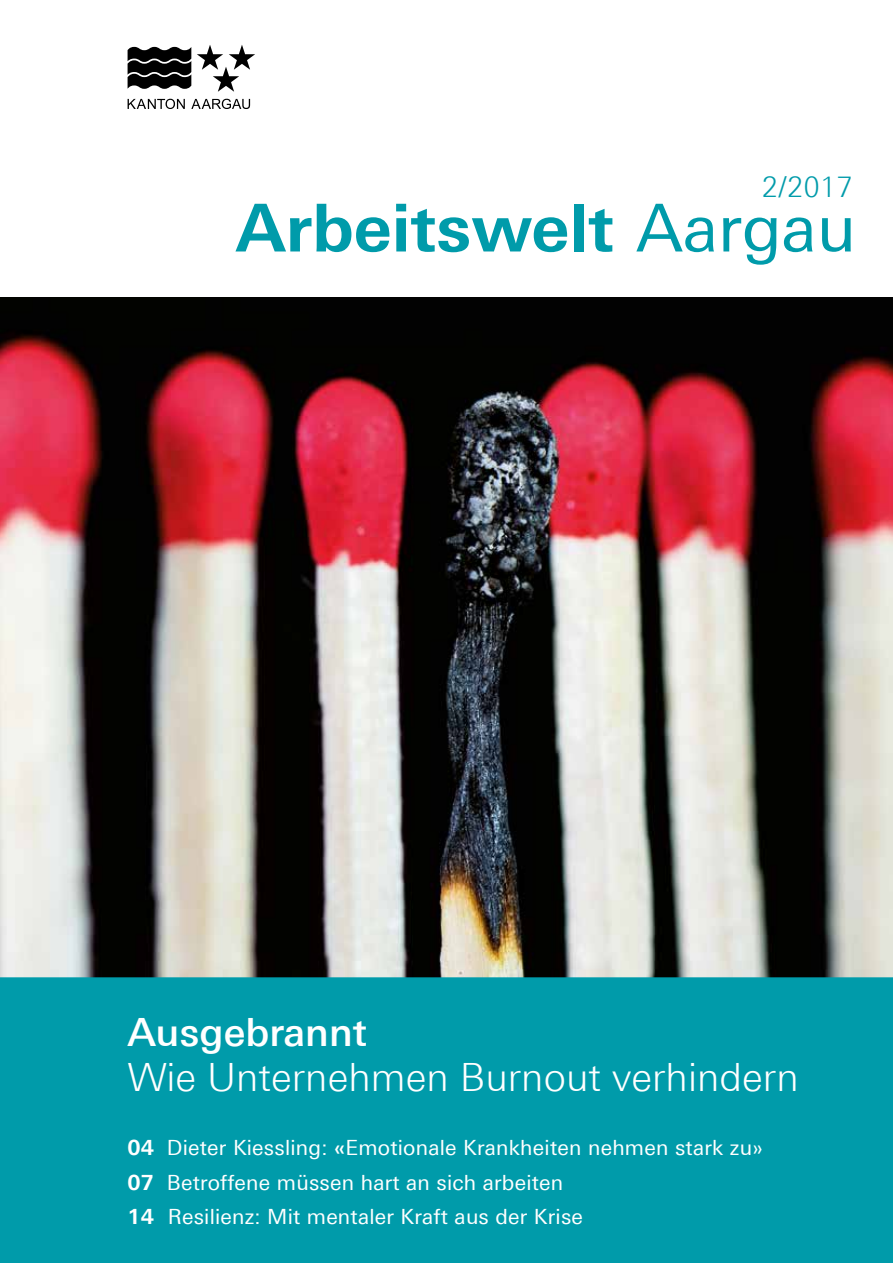
<style>
.page{position:relative;width:893px;height:1263px;background:#fff}
.page>*{position:absolute;margin:0;border:0;box-sizing:border-box;transform-origin:0 0}
.t1{font:700 66px "Linotype Univers 630";color:#009baa}
.t2{font:300 39px "Linotype Univers 330";color:#fff}
.t3{font:500 39px "Linotype Univers 530";color:#fff}
.t4{font:300 28.35px "Linotype Univers 330";color:#009baa}
.t5{font:21px/34.5px "Linotype Univers 430";letter-spacing:.01em;color:#fff}
.s1{font-family:"Linotype Univers 430";font-weight:400}
.s2{font-family:"Linotype Univers 630";font-weight:700}
.s3{font-family:"Linotype Univers 530";font-weight:500}
</style>
<div class="page">
<svg style="left:197px;top:45px;width:58px;height:47px"></svg>
<svg style="left:128px;top:99px;width:57px;height:10px"></svg>
<svg style="left:191px;top:99px;width:59px;height:10px"></svg>
<svg style="left:128px;top:47px;width:63px;height:42px"></svg>
<img style="left:0;top:298px;width:893px;height:679px">
<div style="left:0;top:977px;width:893px;height:286px;background:#009baa"></div>
<h3 class="t4" style="left:762px;top:170px;width:92px">2/2017</h3>
<h1 class="t1" style="left:236px;top:188px;width:622px">Arbeitswelt <span class="s1">Aargau</span></h1>
<h2 class="t3" style="left:128px;top:1009px;width:241px">Ausgebrannt</h2>
<h2 class="t2" style="left:128px;top:1054px;width:673px">Wie Unternehmen Burnout verhindern</h2>
<p class="t5" style="left:128px;top:1130px;width:637px"><span class="s2">04</span> Dieter Kiessling: <span class="s3">«</span>Emotionale Krankheiten nehmen stark zu»<br><span class="s2">07</span> Betroffene müssen hart an sich arbeiten<br><span class="s2">14</span> Resilienz: Mit mentaler Kraft aus der Krise</p>
</div>
